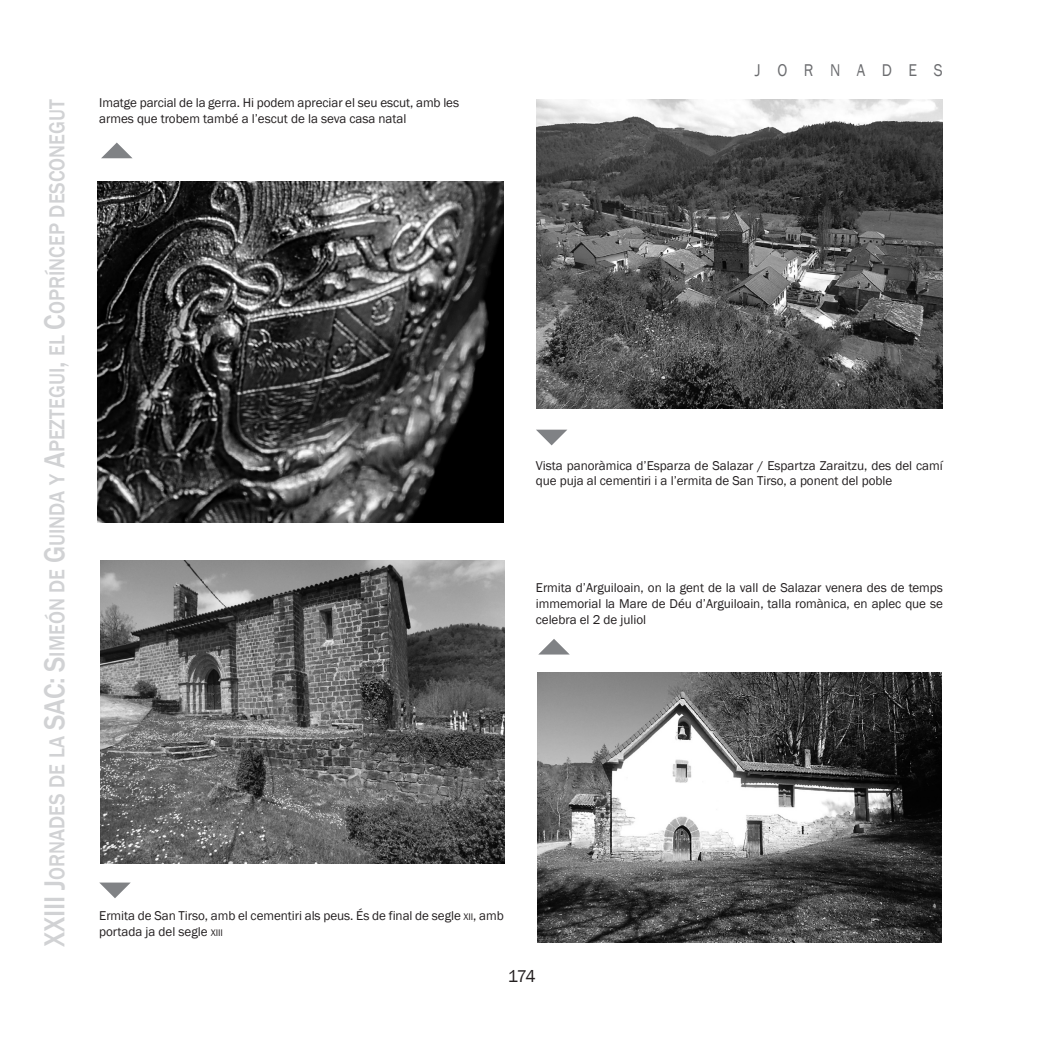
<style>
.page{position:relative;width:1042px;height:1042px;background:#fff}
.page>*{position:absolute;margin:0;border:0;box-sizing:border-box;transform-origin:0 0}
.t1{font:500 22.4px "Franklin Gothic";color:#d1d2d4;scale:.9 1}
.t2{font:17.5px "Franklin Gothic";letter-spacing:1.05em;color:#6c6d70;scale:.9 1}
.t3{font:17.5px "Franklin Gothic";color:#231f20}
.t4{font:13.12px/15.8px "Franklin Gothic";letter-spacing:-.005em;color:#231f20}
.s1{font-size:29.75px}
.s2{font-size:9.8px}
</style>
<div class="page">
<img style="left:97px;top:181px;width:407px;height:341px">
<img style="left:536px;top:99px;width:406px;height:309px">
<img style="left:101px;top:560px;width:404px;height:303px">
<img style="left:537px;top:673px;width:404px;height:270px">
<svg style="left:101px;top:143px;width:31px;height:15px"></svg>
<svg style="left:536px;top:430px;width:31px;height:15px"></svg>
<svg style="left:99px;top:882px;width:32px;height:16px"></svg>
<svg style="left:539px;top:639px;width:30px;height:15px"></svg>
<p class="t1" style="left:44px;top:947px;width:944px;rotate:-90deg"><span class="s1">XXIII J</span>ORNADES DE LA <span class="s1">SAC: S</span>IMEÓN DE <span class="s1">G</span>UINDA Y <span class="s1">A</span>PEZTEGUI<span class="s1">,</span> EL <span class="s1">C</span>OPRÍNCEP DESCONEGUT</p>
<p class="t4" style="left:99px;top:95px;width:361px">Imatge parcial de la gerra. Hi podem apreciar el seu escut, amb les armes que trobem també a l’escut de la seva casa natal</p>
<p class="t4" style="left:99px;top:907px;width:406px">Ermita de San Tirso, amb el cementiri als peus. És de final de segle <span class="s2">XII</span>, amb portada ja del segle <span class="s2">XIII</span></p>
<p class="t2" style="left:755px;top:60px;width:210px">JORNADES</p>
<p class="t4" style="left:536px;top:457px;width:408px">Vista panoràmica d’Esparza de Salazar / Espartza Zaraitzu, des del camí que puja al cementiri i a l’ermita de San Tirso, a ponent del poble</p>
<p class="t4" style="left:536px;top:580px;width:408px;text-align:justify">Ermita d’Arguiloain, on la gent de la vall de Salazar venera des de temps immemorial la Mare de Déu d’Arguiloain, talla romànica, en aplec que se celebra el 2 de juliol</p>
<p class="t3" style="left:508px;top:965px;width:29px">174</p>
</div>
